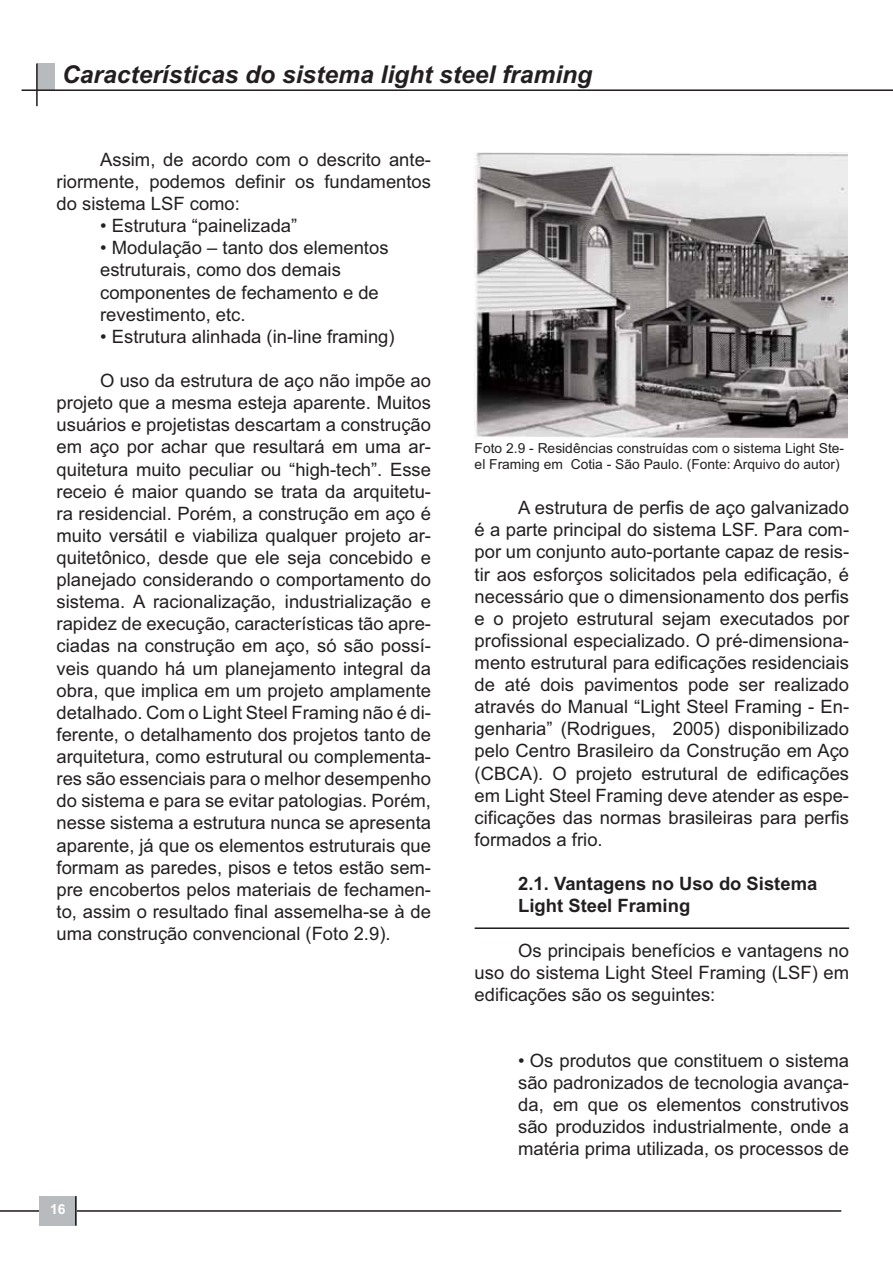
<style>
.page{position:relative;width:893px;height:1263px;background:#fff}
.page>*{position:absolute;margin:0;border:0;box-sizing:border-box;transform-origin:0 0}
.t1{font:italic 700 24.6px "Arial";color:#231f20}
.t2{font:18.45px/22px "Arial";color:#231f20;text-align:justify}
.t3{font:700 18.45px/22px "Arial";color:#231f20}
.t4{font:13.8px/16.6px "Arial";color:#231f20}
.t5{font:700 13.8px "Arial";color:#fff}
</style>
<div class="page">
<hr style="left:0;top:1210px;width:841px;height:2px;background:#231f20">
<div style="left:40px;top:1196px;width:37px;height:30px;background:#b7bbbe"></div>
<hr style="left:75px;top:1196px;width:2px;height:30px;background:#231f20">
<div style="left:37px;top:64px;width:18px;height:26px;background:#b7bbbe"></div>
<hr style="left:36px;top:63px;width:2px;height:43px;background:#231f20">
<hr style="left:22px;top:89px;width:871px;height:2px;background:#231f20">
<img style="left:475px;top:152px;width:373px;height:286px">
<hr style="left:475px;top:927px;width:374px;height:2px;background:#231f20">
<h1 class="t1" style="left:62px;top:66px;width:531px">Características do sistema light steel framing</h1>
<p class="t2" style="left:57px;top:150px;width:376px;text-indent:44px">Assim, de acordo com o descrito ante&shy;riormente, podemos definir os fundamentos do sistema LSF como:</p>
<p class="t2" style="left:100px;top:217px;width:199px">• Estrutura “painelizada”</p>
<p class="t2" style="left:100px;top:239px;width:290px;text-align:left">• Modulação – tanto dos elementos estruturais, como dos demais componentes de fechamento e de revestimento, etc.</p>
<p class="t2" style="left:100px;top:327px;width:296px">• Estrutura alinhada (in-line framing)</p>
<p class="t2" style="left:57px;top:371px;width:376px;text-indent:44px">O uso da estrutura de aço não impõe ao projeto que a mesma esteja aparente. Muitos usuários e projetistas descartam a construção em aço por achar que resultará em uma ar&shy;quitetura muito peculiar ou “high-tech”. Esse receio é maior quando se trata da arquitetu&shy;ra residencial. Porém, a construção em aço é muito versátil e viabiliza qualquer projeto ar&shy;quitetônico, desde que ele seja concebido e planejado considerando o comportamento do sistema. A racionalização, industrialização e rapidez de execução, características tão apre&shy;ciadas na construção em aço, só são possí&shy;veis quando há um planejamento integral da obra, que implica em um projeto amplamente detalhado. Com o Light Steel Framing não é di&shy;ferente, o detalhamento dos projetos tanto de arquitetura, como estrutural ou complementa&shy;res são essenciais para o melhor desempenho do sistema e para se evitar patologias. Porém, nesse sistema a estrutura nunca se apresenta aparente, já que os elementos estruturais que formam as paredes, pisos e tetos estão sem&shy;pre encobertos pelos materiais de fechamen&shy;to, assim o resultado final assemelha-se à de uma construção convencional (Foto 2.9).</p>
<p class="t5" style="left:50px;top:1204px;width:17px">16</p>
<p class="t4" style="left:475px;top:441px;width:371px">Foto 2.9 - Residências construídas com o sistema Light Ste&shy;el Framing em Cotia - São Paulo. (Fonte: Arquivo do autor)</p>
<p class="t2" style="left:475px;top:499px;width:376px;text-indent:44px">A estrutura de perfis de aço galvanizado é a parte principal do sistema LSF. Para com&shy;por um conjunto auto-portante capaz de resis&shy;tir aos esforços solicitados pela edificação, é necessário que o dimensionamento dos perfis e o projeto estrutural sejam executados por profissional especializado. O pré-dimensiona&shy;mento estrutural para edificações residenciais de até dois pavimentos pode ser realizado através do Manual “Light Steel Framing - En&shy;genharia” (Rodrigues, 2005) disponibilizado pelo Centro Brasileiro da Construção em Aço (CBCA). O projeto estrutural de edificações em Light Steel Framing deve atender as espe&shy;cificações das normas brasileiras para perfis formados a frio.</p>
<p class="t3" style="left:518px;top:875px;width:301px">2.1. Vantagens no Uso do Sistema<br>Light Steel Framing</p>
<p class="t2" style="left:475px;top:941px;width:376px;text-indent:44px">Os principais benefícios e vantagens no uso do sistema Light Steel Framing (LSF) em edificações são os seguintes:</p>
<p class="t2" style="left:518px;top:1051px;width:332px">• Os produtos que constituem o sistema são padronizados de tecnologia avança&shy;da, em que os elementos construtivos são produzidos industrialmente, onde a matéria prima utilizada, os processos de</p>
</div>
